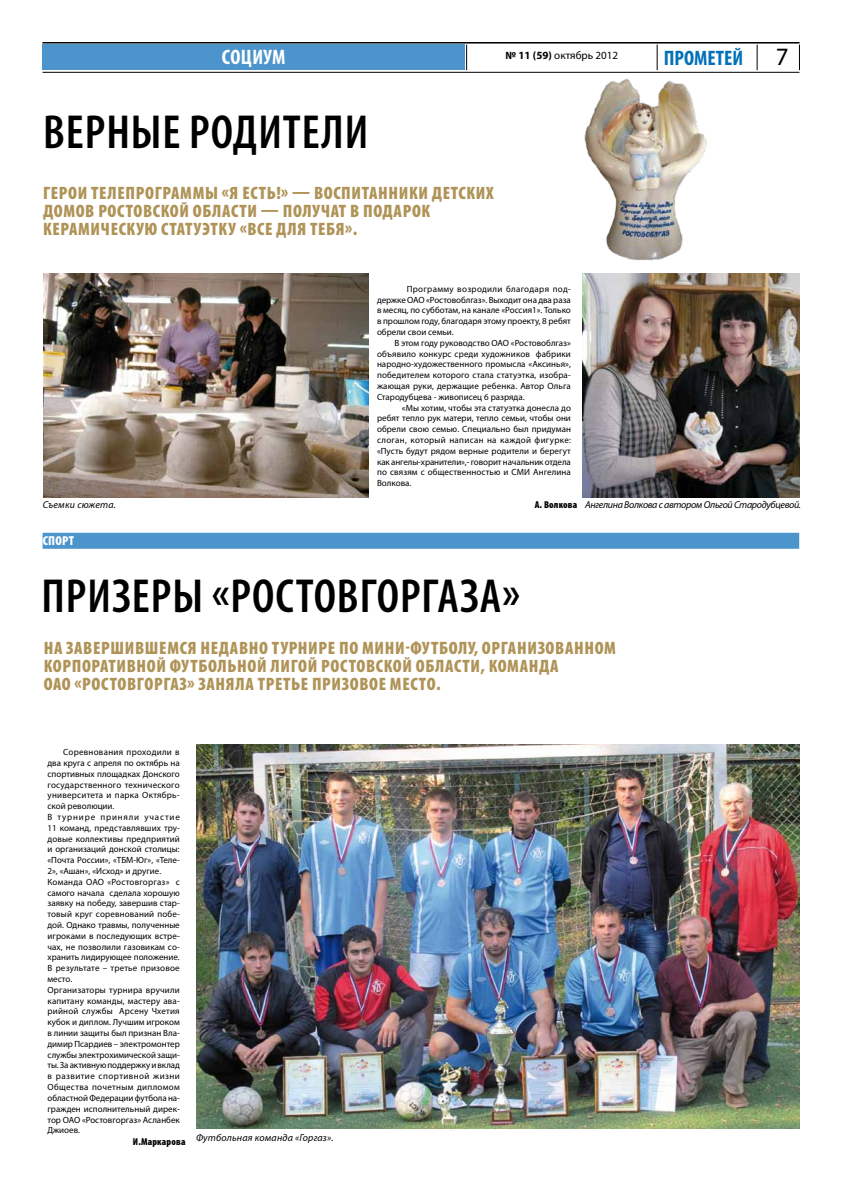
<style>
.page{position:relative;width:842px;height:1191px;background:#fff}
.page>*{position:absolute;margin:0;border:0;box-sizing:border-box;transform-origin:0 0}
.t1{font:600 condensed 48px "Myriad Pro";letter-spacing:.02em;color:#000}
.t2{font:25px "Myriad Pro";color:#000}
.t3{font:700 condensed 21px "Myriad Pro";color:#0071b9}
.t4{font:700 condensed 21px "Myriad Pro";color:#fff}
.t5{font:900 condensed 18px/18px "Myriad Pro";letter-spacing:.07em;color:#af9357}
.t6{font:900 condensed 13px "Myriad Pro";color:#fff}
.t7{font:11px "Myriad Pro";color:#000}
.t8{font:italic 10px "Myriad Pro";letter-spacing:-.03em;color:#000}
.t9{font:italic 10px "Myriad Pro";letter-spacing:.02em;color:#000}
.t10{font:900 condensed 10px "Myriad Pro";letter-spacing:.015em;color:#000}
.t11{font:9px/10.8px "Myriad Pro";letter-spacing:.005em;color:#000;text-align:justify}
.s1{font-weight:700}
</style>
<div class="page">
<div style="left:43px;top:45px;width:422px;height:25px;background:#4b95cc"></div>
<svg style="left:799px;top:45px;width:1px;height:25px"></svg>
<hr style="left:43px;top:42px;width:756px;height:1px;background:#000">
<hr style="left:43px;top:43px;width:756px;height:1px;background:#000">
<hr style="left:43px;top:72px;width:756px;height:1px;background:#000">
<svg style="left:757px;top:45px;width:1px;height:25px"></svg>
<svg style="left:657px;top:45px;width:1px;height:25px"></svg>
<svg style="left:466px;top:45px;width:1px;height:25px"></svg>
<img style="left:583px;top:274px;width:216px;height:223px">
<img style="left:44px;top:274px;width:325px;height:223px">
<img style="left:196px;top:744px;width:603px;height:384px">
<div style="left:43px;top:533px;width:756px;height:16px;background:#4b95cc"></div>
<img style="left:584px;top:78px;width:123px;height:183px">
<h3 class="t4" style="left:222px;top:44px;width:63px">социум</h3>
<p class="t7" style="left:506px;top:49px;width:114px"><span class="s1">№ 11 (59)</span> октябрь 2012</p>
<h3 class="t3" style="left:664px;top:45px;width:81px">ПРОМЕТЕЙ</h3>
<h2 class="t2" style="left:776px;top:41px;width:14px">7</h2>
<h1 class="t1" style="left:43px;top:106px;width:327px">Верные родители</h1>
<h3 class="t5" style="left:43px;top:184px;width:66px">Герои телеп</h3>
<h3 class="t5" style="left:136px;top:184px;width:48px">рограмм</h3>
<h3 class="t5" style="left:43px;top:184px;width:452px;text-indent:162px">ы «Я есть!» — воспитанники детских домов Ростовской области — получат в подарок<br>керам ическую статуэтку «Все для тебя».</h3>
<p class="t11" style="left:377px;top:283px;width:195px;text-indent:30px">Программу возродили благодаря под&shy;держке ОАО «Ростовоблгаз». Выходит она два раза в месяц, по субботам, на канале «Россия1». Только в прошлом году, благодаря этому проекту, 8 ребят обрели свои семьи.</p>
<p class="t11" style="left:377px;top:337px;width:195px;text-indent:17px">В этом году руководство ОАО «Ростовоблгаз» объявило конкурс среди художников фабрики народно-художественного промысла «Аксинья», победителем которого стала статуэтка, изобра&shy;жающая руки, держащие ребенка. Автор Ольга Стародубцева - живописец 6 разряда.</p>
<p class="t11" style="left:377px;top:402px;width:195px;text-indent:25px">«Мы хотим, чтобы эта статуэтка донесла до ребят тепло рук матери, тепло семьи, чтобы они обрели свою семью. Специально был придуман слоган, который написан на каждой фигурке: «Пусть будут рядом верные родители и берегут как ангелы-хранители»,- говорит начальник отдела по связям с общественностью и СМИ Ангелина Волкова.</p>
<p class="t10" style="left:535px;top:499px;width:44px">А. Волкова</p>
<p class="t9" style="left:43px;top:498px;width:75px">Съемки сюжета.</p>
<p class="t8" style="left:585px;top:498px;width:217px">Ангелина Волкова с автором Ольгой Стародубцевой.</p>
<h3 class="t6" style="left:43px;top:533px;width:33px">спорт</h3>
<h1 class="t1" style="left:42px;top:570px;width:480px">Призеры «Ростовгоргаза»</h1>
<h3 class="t5" style="left:44px;top:639px;width:573px">На завершившемся недавно турнире по мини-футболу, организованном корпоративной футбольной лигой Ростовской области, команда<br>ОАО «Ростовгоргаз» заняла третье призовое место.</h3>
<p class="t11" style="left:48px;top:746px;width:134px;text-align:left;text-indent:16px">Соревнования проходили в два круга с апреля по октябрь на спортивных площадках Донского государственного технического университета и парка Октябрь&shy;ской революции.<br>В турнире приняли участие<br>11 команд, представлявших тру&shy;довые коллективы предприятий и организаций донской столицы: «Почта России», «ТБМ-Юг», «Теле-<br>2», «Ашан», «Исход» и другие.<br>Команда ОАО «Ростовгоргаз» с самого начала сделала хорошую заявку на победу, завершив стар&shy;товый круг соревнований побе&shy;дой. Однако травмы, полученные игроками в последующих встре&shy;чах, не позволили газовикам со&shy;хранить лидирующее положение.<br>В результате – третье призовое место.<br>Организаторы турнира вручили капитану команды, мастеру ава&shy;рийной службы Арсену Чхетия кубок и диплом. Лучшим игроком в линии защиты был признан Вла&shy;димир Псардиев – электромонтер службы электрохимической защи&shy;ты. За активную поддержку и вклад в развитие спортивной жизни<br>Общества почетным дипломом областной Федерации футбола на&shy;гражден исполнительный дирек&shy;тор ОАО «Ростовгоргаз» Асланбек<br>Джиоев.</p>
<p class="t10" style="left:133px;top:1136px;width:54px">И.Маркарова</p>
<p class="t9" style="left:196px;top:1131px;width:139px">Футбольная команда «Горгаз».</p>
</div>
